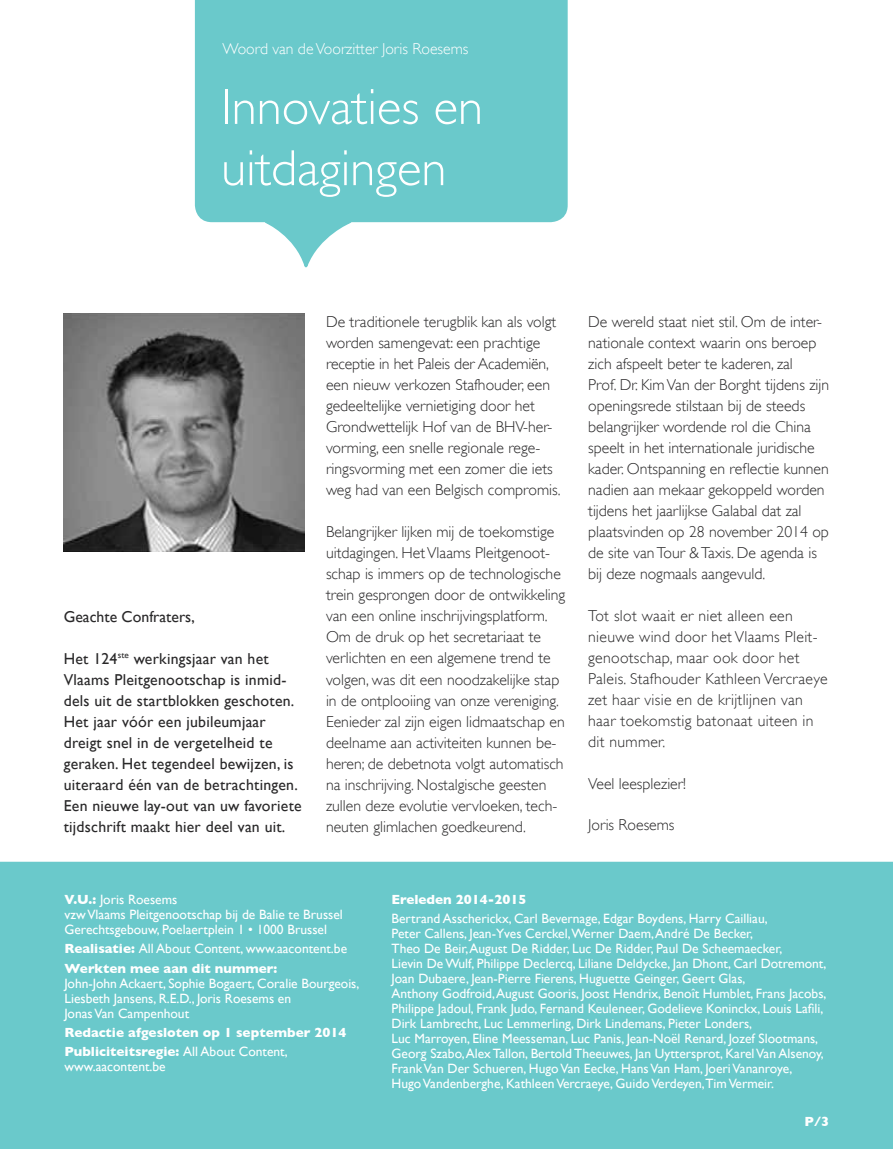
<style>
.page{position:relative;width:893px;height:1149px;background:#fff}
.page>*{position:absolute;margin:0;border:0;box-sizing:border-box;transform-origin:0 0}
.t1{font:300 51px/61.2px "Gill Sans";color:#fff}
.t2{font:300 15.75px/21px "Gill Sans";color:#292829}
.t3{font:15.75px/21px "Gill Sans";letter-spacing:.015em;color:#292829}
.t4{font:300 15.75px/21px "Gill Sans";letter-spacing:.02em;color:#292829}
.t5{font:300 15.75px "Gill Sans";color:#fff}
.t6{font:13.5px/15px "Gill Sans";color:#fff}
.t7{font:700 13.5px/19.2px "Gill Sans";color:#fff}
.s1{font-weight:700}
.s2{font-weight:400}
</style>
<div class="page">
<div style="left:195px;top:0;width:373px;height:222px;background:#6ac9cb"></div>
<div style="left:0;top:861px;width:893px;height:287px;background:#6ac9cb"></div>
<svg style="left:263px;top:218px;width:90px;height:50px"></svg>
<img style="left:64px;top:313px;width:241px;height:238px">
<p class="t5" style="left:223px;top:37px;width:247px">Woord van de Voorzitter Joris Roesems</p>
<h1 class="t1" style="left:221px;top:74px;width:263px">I nnovaties en uitdagingen</h1>
<p class="t3" style="left:64px;top:605px;width:133px">Geachte Confraters,</p>
<p class="t3" style="left:64px;top:647px;width:239px">Het 124<sup>ste</sup> werkingsjaar van het Vlaams Pleitgenootschap is inmid&shy;dels uit de startblokken geschoten.<br>Het jaar vóór een jubileumjaar dreigt snel in de vergetelheid te geraken. Het tegendeel bewijzen, is uiteraard één van de betrachtingen.<br>Een nieuwe lay-out van uw favoriete tijdschrift maakt hier deel van uit.</p>
<p class="t2" style="left:326px;top:311px;width:236px">De traditionele terugblik kan als volgt worden samengevat: een prachtige receptie in het Paleis der Academiën, een nieuw verkozen Stafhouder, een gedeeltelijke vernietiging door het Grondwettelijk H of van de BHV-her&shy;vorming, een snelle regionale rege&shy;ringsvorming met een zomer die iets weg had van een Belgisch compromis.</p>
<p class="t2" style="left:326px;top:521px;width:241px">Belangrijker lijken mij de toekomstige uitdagingen. H et Vlaams Pleitgenoot&shy;schap is immers op de technologische trein gesprongen door de ontwikkeling van een online inschrijvingsplatform.<br>Om de druk op het secretariaat te verlichten en een algemene trend te volgen, was dit een noodzakelijke stap in de ontplooiing van onze vereniging.<br>Eenieder zal zijn eigen lidmaatschap en deelname aan activiteiten kunnen be&shy;heren; de debetnota volgt automatisch na inschrijving. N ostalgische geesten zullen deze evolutie vervloeken, tech&shy;neuten glimlachen goedkeurend.</p>
<p class="t2" style="left:588px;top:310px;width:242px">De wereld staat niet stil. Om de inter&shy;nationale context waarin ons beroep zich afspeelt beter te kaderen, zal<br>Prof. Dr. Kim Van der Borght tijdens zijn openingsrede stilstaan bij de steeds belangrijker wordende rol die China speelt in het internationale juridische kader. Ontspanning en reflectie kunnen nadien aan mekaar gekoppeld worden tijdens het jaarlijkse Galabal dat zal plaatsvinden op 28 november 2014 op de site van Tour &amp; Taxis. De agenda is bij deze nogmaals aangevuld.</p>
<p class="t4" style="left:588px;top:604px;width:241px">Tot slot waait er niet alleen een nieuwe wind door het Vlaams Pleit&shy;genootschap, maar ook door het<br>Paleis. Stafhouder Kathleen Vercraeye zet haar visie en de krijtlijnen van haar toekomstig batonaat uiteen in dit nummer.</p>
<p class="t2" style="left:588px;top:772px;width:99px">Veel leesplezier!</p>
<p class="t2" style="left:588px;top:813px;width:88px">Joris Roesems</p>
<p class="t6" style="left:64px;top:891px;width:280px"><span class="s1">V.U.:</span> Joris Roesems<br>vzw Vlaams Pleitgenootschap bij de Balie te Brussel<br>Gerechtsgebouw, Poelaertplein 1 • 1000 Brussel</p>
<p class="t7" style="left:64px;top:938px;width:284px">Realisatie: <span class="s2">All About Content, www.aacontent.be<br></span>Werkten mee aan dit nummer:</p>
<p class="t6" style="left:64px;top:975px;width:296px">John-John Ackaert, Sophie Bogaert, Coralie Bourgeois,<br>Liesbeth Jansens, R.E.D., Joris Roesems en<br>Jonas Van Campenhout</p>
<p class="t7" style="left:64px;top:1022px;width:284px">Redactie afgesloten op 1 september 2014<br>Publiciteitsregie: <span class="s2">All About Content,</span></p>
<p class="t6" style="left:64px;top:1058px;width:103px">www.aacontent.be</p>
<p class="t7" style="left:392px;top:889px;width:137px">Ereleden 2014-2015</p>
<p class="t6" style="left:392px;top:910px;width:436px">Bertrand Asscherickx, Carl Bevernage, Edgar Boydens, Harry Cailliau,<br>Peter Callens, Jean-Yves Cerckel,Werner Daem, André De Becker,<br>Theo De Beir, August De Ridder, Luc De Ridder, Paul De Scheemaecker,<br>Lievin De Wulf, Philippe Declercq, Liliane Deldycke, Jan Dhont, Carl Dotremont, Joan Dubaere, Jean-Pierre Fierens, Huguette Geinger, Geert Glas,<br>Anthony Godfroid, August Gooris, Joost Hendrix, Benoît Humblet, Frans Jacobs, Philippe Jadoul, Frank Judo, Fernand Keuleneer, Godelieve Koninckx, Louis Lafili, Dirk Lambrecht, Luc Lemmerling, Dirk Lindemans, Pieter Londers,<br>Luc Marroyen, Eline Meesseman, Luc Panis, Jean-Noël Renard, Jozef Slootmans, Georg Szabo, Alex Tallon, Bertold Theeuwes, Jan Uyttersprot, Karel Van Alsenoy, Frank Van Der Schueren, Hugo Van Eecke, Hans Van Ham, Joeri Vananroye,<br>Hugo Vandenberghe, Kathleen Vercraeye, Guido Verdeyen,Tim Vermeir.</p>
<p class="t7" style="left:805px;top:1111px;width:26px">P/3</p>
</div>
